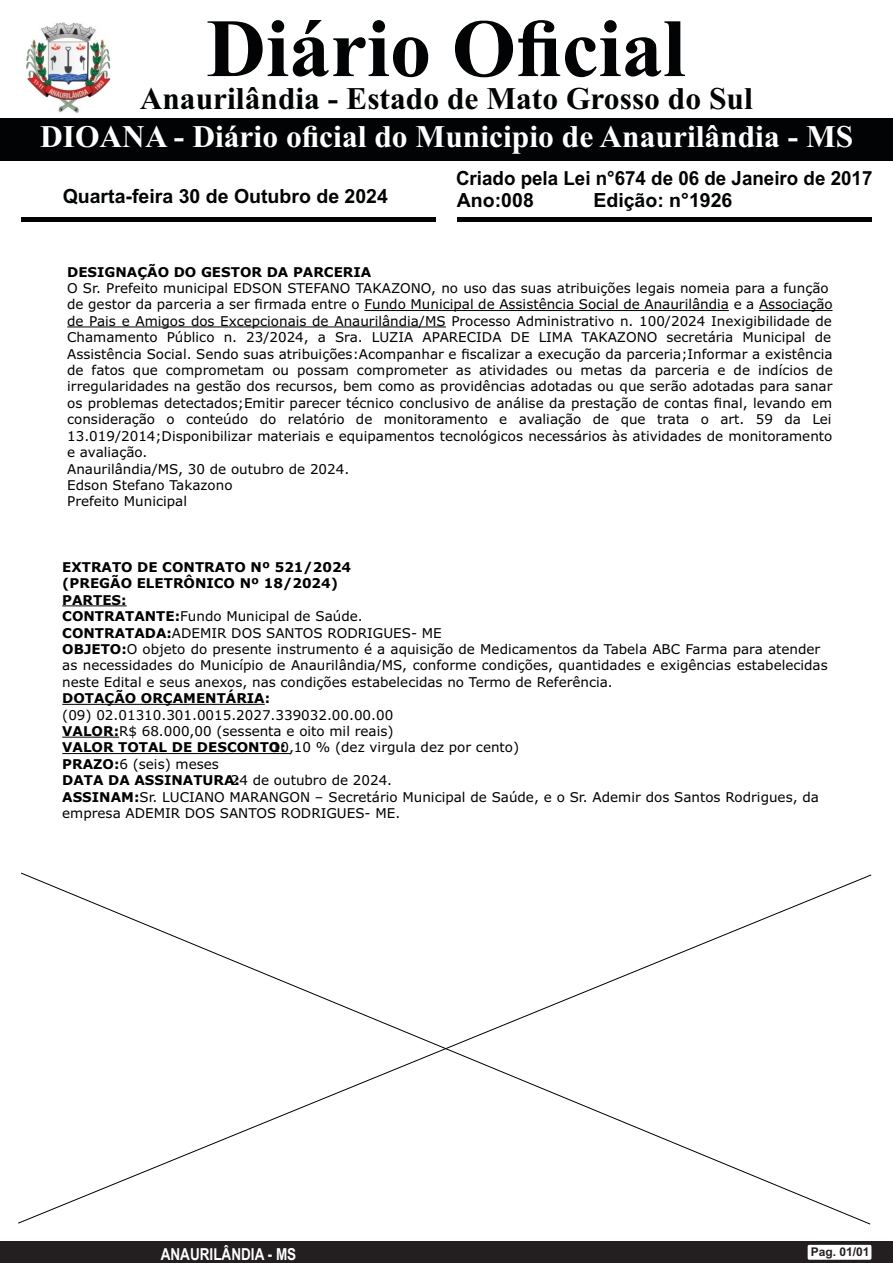
<style>
.page{position:relative;width:893px;height:1263px;background:#fff}
.page>*{position:absolute;margin:0;border:0;box-sizing:border-box;transform-origin:0 0}
.t1{font:700 82.5px "Times New Roman";color:#020304}
.t2{font:700 31.5px "Times New Roman";color:#fff}
.t3{font:700 31.5px "Times New Roman";color:#020304}
.t4{font:700 19.5px "Arial";color:#020304}
.t5{font:700 19.5px "Arial";color:#020304;scale:.96 1}
.t6{font:700 16.5px "Arial Narrow";color:#fff}
.t7{font:13.5px/16.4px "Verdana";color:#000}
.t8{font:700 13.5px "Verdana";color:#000}
.t9{font:700 12px "Arial";color:#231f20}
.s1{font-weight:700}
</style>
<div class="page">
<div style="left:0;top:1241px;width:893px;height:22px;background:#231f20"></div>
<div style="left:808px;top:1245px;width:63px;height:15px;background:#fff;border-radius:2px"></div>
<div style="left:0;top:118px;width:893px;height:43px;background:#020304"></div>
<hr style="left:21px;top:218px;width:415px;height:4px;background:#020304">
<hr style="left:457px;top:218px;width:415px;height:4px;background:#020304">
<img style="left:26px;top:23px;width:85px;height:90px">
<hr style="left:759px;top:310px;width:73px;height:1px;background:#000">
<hr style="left:364px;top:310px;width:365px;height:1px;background:#000">
<hr style="left:67px;top:327px;width:379px;height:1px;background:#000">
<hr style="left:62px;top:605px;width:65px;height:1px;background:#000">
<hr style="left:62px;top:704px;width:203px;height:1px;background:#000">
<hr style="left:62px;top:737px;width:57px;height:1px;background:#000">
<hr style="left:62px;top:753px;width:228px;height:1px;background:#000">
<svg style="left:18px;top:874px;width:854px;height:350px"></svg>
<h1 class="t1" style="left:206px;top:20px;width:481px">Diário Oficial</h1>
<h2 class="t3" style="left:140px;top:87px;width:615px">Anaurilândia - Estado de Mato Grosso do Sul</h2>
<h2 class="t2" style="left:40px;top:126px;width:815px">DIOANA - Diário oficial do Municipio de Anaurilândia - MS</h2>
<h3 class="t5" style="left:456px;top:171px;width:435px">Criado pela Lei n°674 de 06 de Janeiro de 2017</h3>
<h3 class="t4" style="left:63px;top:189px;width:327px">Quarta-feira 30 de Outubro de 2024</h3>
<h3 class="t4" style="left:457px;top:193px;width:78px">Ano:008</h3>
<h3 class="t4" style="left:593px;top:193px;width:140px">Edição: n°1926</h3>
<p class="t8" style="left:67px;top:266px;width:306px">DESIGNAÇÃO DO GESTOR DA PARCERIA</p>
<p class="t7" style="left:67px;top:281px;width:767px">O Sr. Prefeito municipal EDSON STEFANO TAKAZONO, no uso das suas atribuições legais nomeia para a função de gestor da parceria a ser firmada entre o Fundo Municipal de Assistência Social de Anaurilândia e a Associação de Pais e Amigos dos Excepcionais de Anaurilândia/MS Processo Administrativo n. 100/2024 Inexigibilidade de Chamamento Público n. 23/2024, a Sra. LUZIA APARECIDA DE LIMA TAKAZONO secretária Municipal de Assistência Social. Sendo suas atribuições:Acompanhar e fiscalizar a execução da parceria;Informar a existência de fatos que comprometam ou possam comprometer as atividades ou metas da parceria e de indícios de irregularidades na gestão dos recursos, bem como as providências adotadas ou que serão adotadas para sanar os problemas detectados;Emitir parecer técnico conclusivo de análise da prestação de contas final, levando em consideração o conteúdo do relatório de monitoramento e avaliação de que trata o art. 59 da Lei 13.019/2014;Disponibilizar materiais e equipamentos tecnológicos necessários às atividades de monitoramento e avaliação.<br>Anaurilândia/MS, 30 de outubro de 2024.<br>Edson Stefano Takazono<br>Prefeito Municipal</p>
<p class="t7" style="left:62px;top:560px;width:767px"><span class="s1">EXTRATO DE CONTRATO Nº 521/2024<br>(PREGÃO ELETRÔNICO Nº 18/2024)<br>PARTES:<br>CONTRATANTE:</span>Fundo Municipal de Saúde.<br><span class="s1">CONTRATADA:</span>ADEMIR DOS SANTOS RODRIGUES- ME<br><span class="s1">OBJETO:</span>O objeto do presente instrumento é a aquisição de Medicamentos da Tabela ABC Farma para atender as necessidades do Município de Anaurilândia/MS, conforme condições, quantidades e exigências estabelecidas neste Edital e seus anexos, nas condições estabelecidas no Termo de Referência.</p>
<p class="t8" style="left:62px;top:693px;width:209px">DOTAÇÃO ORÇAMENTÁRIA:</p>
<p class="t7" style="left:62px;top:708px;width:758px">(09) 02.01310.301.0015.2027.339032.00.00.00<br><span class="s1">VALOR:</span>R$ 68.000,00 (sessenta e oito mil reais)<br><span class="s1">VALOR TOTAL DE DESCONTO</span>1<span class="s1">:</span>0,10 % (dez virgula dez por cento)<br><span class="s1">PRAZO:</span>6 (seis) meses<br><span class="s1">DATA DA ASSINATURA</span>2<span class="s1">:</span>4 de outubro de 2024.<br><span class="s1">ASSINAM:</span>Sr. LUCIANO MARANGON – Secretário Municipal de Saúde, e o Sr. Ademir dos Santos Rodrigues, da empresa ADEMIR DOS SANTOS RODRIGUES- ME.</p>
<p class="t6" style="left:161px;top:1241px;width:137px">ANAURILÂNDIA - MS</p>
<p class="t9" style="left:811px;top:1248px;width:60px">Pag. 01/01</p>
</div>
